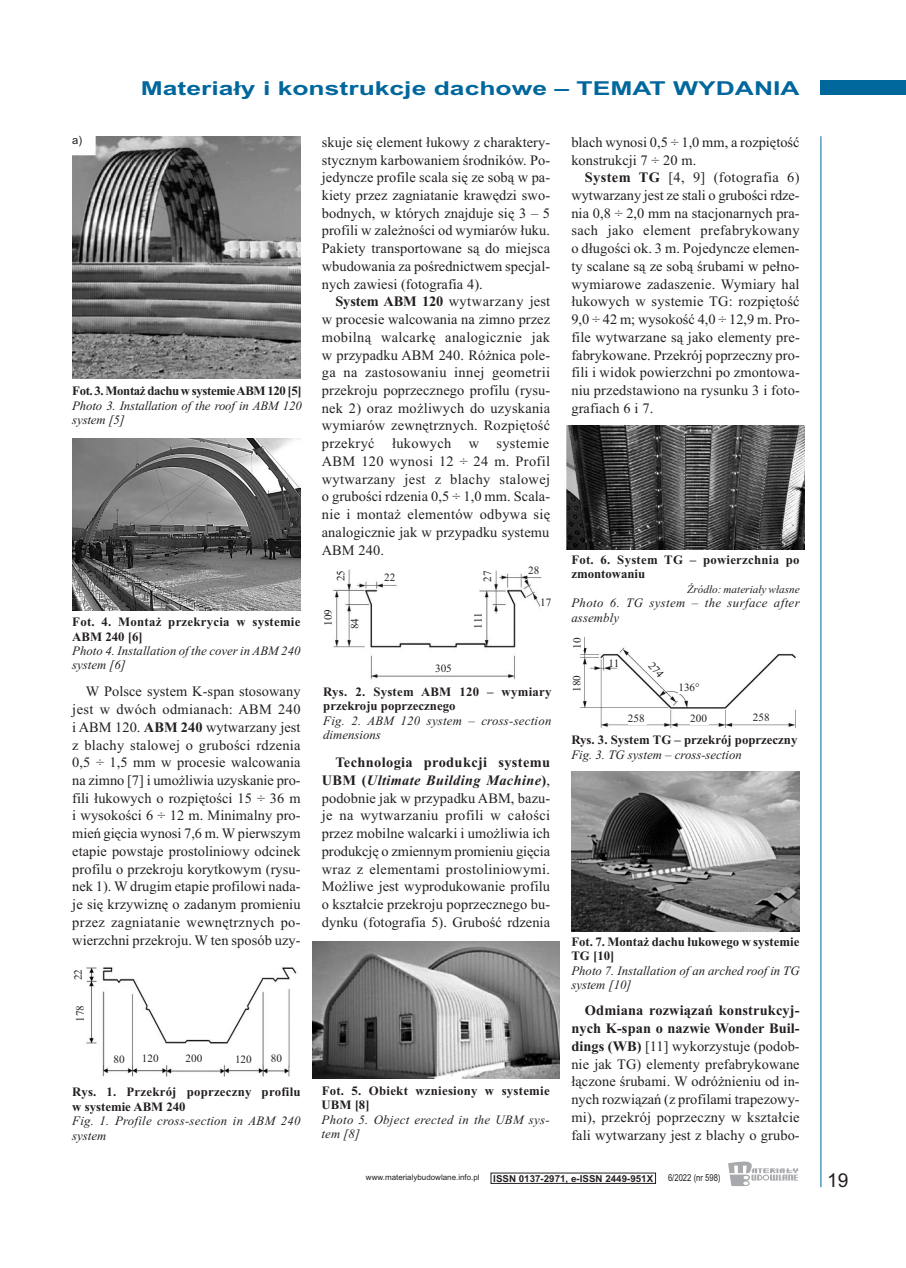
<style>
.page{position:relative;width:906px;height:1268px;background:#fff}
.page>*{position:absolute;margin:0;border:0;box-sizing:border-box;transform-origin:0 0}
.t1{font:700 19.2px "Arial";color:#00679d;scale:1.38 1}
.t2{font:19.2px "Arial";color:#231f20}
.t3{font:14.4px/17.7px "Times New Roman";letter-spacing:.005em;color:#231f20;text-align:justify}
.t4{font:italic 12.75px/14.4px "Times New Roman";color:#231f20}
.t5{font:700 12.75px/14.4px "Times New Roman";letter-spacing:.02em;color:#231f20}
.t6{font:700 12.75px/14.4px "Times New Roman";color:#231f20}
.t7{font:italic 12.75px/14.4px "Times New Roman";letter-spacing:.02em;color:#231f20}
.t8{font:italic 12.75px/14.4px "Times New Roman";letter-spacing:.03em;color:#231f20}
.t9{font:italic 12.75px/14.4px "Times New Roman";letter-spacing:.025em;color:#231f20}
.t10{font:700 12.75px "Times New Roman";letter-spacing:-.03em;color:#231f20}
.t11{font:11.25px "Times New Roman";color:#231f20}
.t12{font:italic 11.25px "Times New Roman";color:#231f20}
.t13{font:11.25px "Arial";color:#231f20}
.t14{font:700 9.6px "Arial";color:#231f20}
.t15{font:9.6px "Arial";color:#231f20;scale:.8 1}
.t16{font:7.95px "Arial";color:#231f20}
.s1{font-weight:700}
.s2{font-weight:700;font-style:italic}
</style>
<div class="page">
<div style="left:821px;top:81px;width:85px;height:14px;background:#00679d"></div>
<hr style="left:820px;top:136px;width:1px;height:1050px;background:#00679d">
<svg style="left:728px;top:1161px;width:70px;height:24px"></svg>
<img style="left:72px;top:136px;width:228px;height:242px">
<div style="left:72px;top:136px;width:17px;height:14px;background:#fff"></div>
<img style="left:72px;top:438px;width:228px;height:172px">
<img style="left:86px;top:967px;width:211px;height:110px">
<img style="left:312px;top:941px;width:247px;height:137px">
<img style="left:333px;top:569px;width:209px;height:111px">
<img style="left:571px;top:771px;width:228px;height:160px">
<img style="left:580px;top:637px;width:216px;height:91px">
<img style="left:566px;top:425px;width:238px;height:124px">
<div style="left:186px;top:1054px;width:18px;height:12px;background:#fff"></div>
<div style="left:435px;top:663px;width:19px;height:11px;background:#fff"></div>
<div style="left:628px;top:713px;width:18px;height:11px;background:#fff"></div>
<div style="left:690px;top:713px;width:19px;height:11px;background:#fff"></div>
<div style="left:753px;top:713px;width:18px;height:11px;background:#fff"></div>
<div style="left:678px;top:683px;width:22px;height:10px;background:#fff"></div>
<div style="left:324px;top:607px;width:10px;height:18px;background:#fff"></div>
<div style="left:351px;top:617px;width:10px;height:13px;background:#fff"></div>
<div style="left:337px;top:569px;width:10px;height:12px;background:#fff"></div>
<div style="left:483px;top:570px;width:11px;height:12px;background:#fff"></div>
<div style="left:573px;top:636px;width:10px;height:13px;background:#fff"></div>
<div style="left:573px;top:674px;width:10px;height:18px;background:#fff"></div>
<div style="left:474px;top:610px;width:10px;height:18px;background:#fff"></div>
<div style="left:384px;top:573px;width:13px;height:10px;background:#fff"></div>
<div style="left:540px;top:597px;width:13px;height:11px;background:#fff"></div>
<div style="left:528px;top:566px;width:13px;height:10px;background:#fff"></div>
<div style="left:235px;top:1054px;width:18px;height:12px;background:#fff"></div>
<div style="left:142px;top:1054px;width:18px;height:11px;background:#fff"></div>
<div style="left:76px;top:1003px;width:12px;height:19px;background:#fff"></div>
<div style="left:113px;top:1054px;width:12px;height:12px;background:#fff"></div>
<div style="left:271px;top:1054px;width:12px;height:11px;background:#fff"></div>
<svg style="left:645px;top:660px;width:21px;height:21px"></svg>
<h1 class="t1" style="left:141px;top:77px;width:479px">Materiały i konstrukcje dachowe – TEMAT WYDANIA</h1>
<p class="t13" style="left:72px;top:134px;width:11px">a)</p>
<p class="t10" style="left:72px;top:383px;width:231px">Fot. 3. Montaż dachu w systemieABM 120 [5]</p>
<p class="t4" style="left:72px;top:398px;width:231px">Photo 3. Installation of the roof in ABM 120 system [5]</p>
<p class="t5" style="left:72px;top:614px;width:230px">Fot. 4. Montaż przekrycia w systemie<br>ABM 240 [6]</p>
<p class="t4" style="left:72px;top:643px;width:230px">Photo 4. Installation of the cover in ABM 240 system [6]</p>
<p class="t3" style="left:72px;top:682px;width:230px;text-indent:14px">W Polsce system K-span stosowany jest w dwóch odmianach: ABM 240 i ABM 120. <span class="s1">ABM 240</span> wytwarzany jest z blachy stalowej o grubości rdzenia 0,5 ÷ 1,5 mm w procesie walcowania na zimno [7] i umożliwia uzyskanie pro&shy;fili łukowych o rozpiętości 15 ÷ 36 m i wysokości 6 ÷ 12 m. Minimalny pro&shy;mień gięcia wynosi 7,6 m. W pierwszym etapie powstaje prostoliniowy odcinek profilu o przekroju korytkowym (rysu&shy;nek 1). W drugim etapie profilowi nada&shy;je się krzywiznę o zadanym promieniu przez zagniatanie wewnętrznych po&shy;wierzchni przekroju. W ten sposób uzy-</p>
<p class="t11" style="left:71px;top:979px;width:13px;rotate:-90deg">22</p>
<p class="t11" style="left:73px;top:1021px;width:18px;rotate:-90deg">178</p>
<p class="t11" style="left:113px;top:1052px;width:13px">80</p>
<p class="t11" style="left:271px;top:1051px;width:13px">80</p>
<p class="t11" style="left:142px;top:1051px;width:18px">120</p>
<p class="t11" style="left:235px;top:1052px;width:18px">120</p>
<p class="t11" style="left:186px;top:1051px;width:18px">200</p>
<p class="t5" style="left:72px;top:1084px;width:230px">Rys. 1. Przekrój poprzeczny profilu w systemie ABM 240</p>
<p class="t7" style="left:72px;top:1113px;width:230px">Fig. 1. Profile cross-section in ABM 240 system</p>
<p class="t3" style="left:322px;top:133px;width:230px">skuje się element łukowy z charaktery&shy;stycznym karbowaniem środników. Po&shy;jedyncze profile scala się ze sobą w pa&shy;kiety przez zagniatanie krawędzi swo&shy;bodnych, w których znajduje się 3 – 5 profili w zależności od wymiarów łuku.<br>Pakiety transportowane są do miejsca wbudowania za pośrednictwem specjal&shy;nych zawiesi (fotografia 4).</p>
<p class="t3" style="left:322px;top:292px;width:230px;text-indent:14px"><span class="s1">System ABM 120</span> wytwarzany jest w procesie walcowania na zimno przez mobilną walcarkę analogicznie jak w przypadku ABM 240. Różnica pole&shy;ga na zastosowaniu innej geometrii przekroju poprzecznego profilu (rysu&shy;nek 2) oraz możliwych do uzyskania wymiarów zewnętrznych. Rozpiętość przekryć łukowych w systemie ABM 120 wynosi 12 ÷ 24 m. Profil wytwarzany jest z blachy stalowej o grubości rdzenia 0,5 ÷ 1,0 mm. Scala&shy;nie i montaż elementów odbywa się analogicznie jak w przypadku systemu ABM 240.</p>
<p class="t11" style="left:334px;top:581px;width:13px;rotate:-90deg">25</p>
<p class="t11" style="left:481px;top:582px;width:13px;rotate:-90deg">27</p>
<p class="t11" style="left:384px;top:570px;width:13px">22</p>
<p class="t11" style="left:321px;top:625px;width:18px;rotate:-90deg">109</p>
<p class="t11" style="left:348px;top:629px;width:13px;rotate:-90deg">84</p>
<p class="t11" style="left:435px;top:661px;width:18px">305</p>
<p class="t11" style="left:471px;top:628px;width:17px;rotate:-90deg">111</p>
<p class="t11" style="left:528px;top:563px;width:13px">28</p>
<p class="t11" style="left:540px;top:595px;width:13px">17</p>
<p class="t6" style="left:323px;top:684px;width:230px">Rys. 2. System ABM 120 – wymiary przekroju poprzecznego</p>
<p class="t7" style="left:323px;top:713px;width:230px">Fig. 2. ABM 120 system – cross-section dimensions</p>
<p class="t3" style="left:322px;top:753px;width:230px;text-indent:14px"><span class="s1">Technologia produkcji systemu UBM (</span><span class="s2">Ultimate Building Machine</span><span class="s1">)</span>, podobnie jak w przypadku ABM, bazu&shy;je na wytwarzaniu profili w całości przez mobilne walcarki i umożliwia ich produkcję o zmiennym promieniu gięcia wraz z elementami prostoliniowymi.<br>Możliwe jest wyprodukowanie profilu o kształcie przekroju poprzecznego bu&shy;dynku (fotografia 5). Grubość rdzenia</p>
<p class="t5" style="left:322px;top:1083px;width:229px">Fot. 5. Obiekt wzniesiony w systemie<br>UBM [8]</p>
<p class="t9" style="left:322px;top:1111px;width:229px">Photo 5. Object erected in the UBM sys&shy;tem [8]</p>
<p class="t3" style="left:571px;top:133px;width:230px">blach wynosi 0,5 ÷ 1,0 mm, a rozpiętość konstrukcji 7 ÷ 20 m.</p>
<p class="t3" style="left:571px;top:168px;width:230px;text-indent:13px"><span class="s1">System TG</span> [4, 9] (fotografia 6) wytwarzany jest ze stali o grubości rdze&shy;nia 0,8 ÷ 2,0 mm na stacjonarnych pra&shy;sach jako element prefabrykowany o długości ok. 3 m. Pojedyncze elemen&shy;ty scalane są ze sobą śrubami w pełno&shy;wymiarowe zadaszenie. Wymiary hal łukowych w systemie TG: rozpiętość 9,0 ÷ 42 m; wysokość 4,0 ÷ 12,9 m. Pro&shy;file wytwarzane są jako elementy pre&shy;fabrykowane. Przekrój poprzeczny pro&shy;fili i widok powierzchni po zmontowa&shy;niu przedstawiono na rysunku 3 i foto&shy;grafiach 6 i 7.</p>
<p class="t5" style="left:571px;top:552px;width:230px">Fot. 6. System TG – powierzchnia po zmontowaniu</p>
<p class="t12" style="left:687px;top:582px;width:114px">Źródło: materiały własne</p>
<p class="t8" style="left:571px;top:595px;width:230px">Photo 6. TG system – the surface after assembly</p>
<p class="t11" style="left:570px;top:648px;width:13px;rotate:-90deg">10</p>
<p class="t11" style="left:570px;top:691px;width:18px;rotate:-90deg">180</p>
<p class="t11" style="left:608px;top:656px;width:12px">11</p>
<p class="t11" style="left:678px;top:680px;width:23px">136°</p>
<p class="t11" style="left:628px;top:711px;width:18px">258</p>
<p class="t11" style="left:690px;top:711px;width:18px">200</p>
<p class="t11" style="left:753px;top:710px;width:18px">258</p>
<p class="t6" style="left:571px;top:732px;width:227px">Rys. 3. System TG – przekrój poprzeczny</p>
<p class="t4" style="left:571px;top:747px;width:172px">Fig. 3. TG system – cross-section</p>
<p class="t6" style="left:571px;top:933px;width:229px">Fot. 7. Montaż dachu łukowego w systemie<br>TG [10]</p>
<p class="t4" style="left:571px;top:962px;width:230px">Photo 7. Installation of an arched roof in TG system [10]</p>
<p class="t3" style="left:571px;top:1001px;width:230px;text-indent:14px"><span class="s1">Odmiana rozwiązań konstrukcyj&shy;nych K-span o nazwie Wonder Buil&shy;dings (WB)</span> [11] wykorzystuje (podob&shy;nie jak TG) elementy prefabrykowane łączone śrubami. W odróżnieniu od in&shy;nych rozwiązań (z profilami trapezowy&shy;mi), przekrój poprzeczny w kształcie fali wytwarzany jest z blachy o grubo-</p>
<p class="t16" style="left:366px;top:1172px;width:115px">www.materialybudowlane.info.pl</p>
<p class="t14" style="left:493px;top:1172px;width:161px">ISSN 0137-2971, e-ISSN 2449-951X</p>
<p class="t15" style="left:668px;top:1171px;width:67px">6/2022 (nr 598)</p>
<h1 class="t2" style="left:827px;top:1168px;width:23px">19</h1>
</div>
